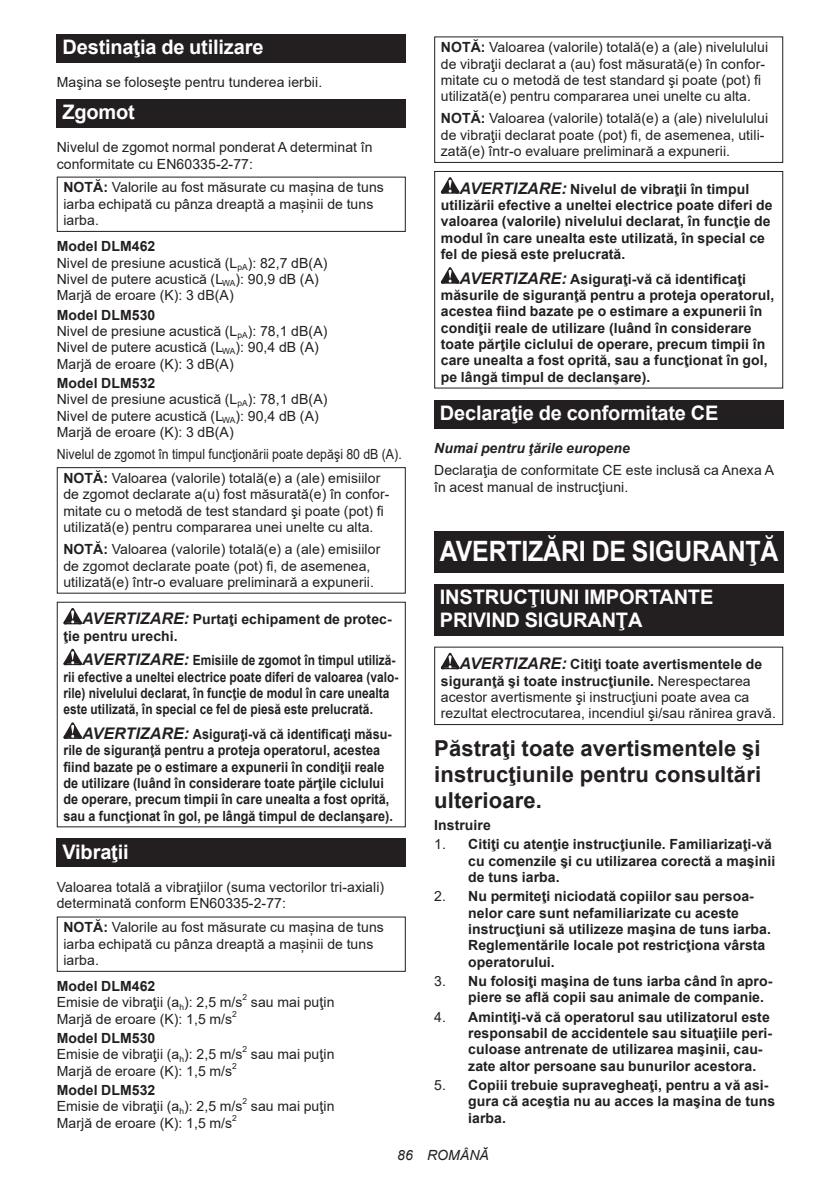
<style>
.page{position:relative;width:840px;height:1191px;background:#fff}
.page>*{position:absolute;margin:0;border:0;box-sizing:border-box;transform-origin:0 0}
.t1{font:700 28px "Arial";letter-spacing:-.01em;color:#fff;scale:.89 1}
.t2{font:700 22px/25.8px "Arial";letter-spacing:.005em;color:#231f20;text-align:justify}
.t3{font:700 20px/23.4px "Arial";letter-spacing:-.01em;color:#fff}
.t4{font:14px/16.4px "Arial";letter-spacing:.005em;color:#231f20}
.t5{font:700 14px/16.4px "Arial";letter-spacing:.005em;color:#231f20}
.t6{font:700 14px/16.4px "Arial";letter-spacing:.005em;color:#231f20;scale:.9 1}
.t7{font:700 14px/16.4px "Arial";letter-spacing:.005em;color:#231f20;scale:.85 1}
.t8{font:14px/24px "Arial";letter-spacing:.005em;color:#231f20;scale:.88 1}
.t9{font:italic 700 14px "Arial";letter-spacing:.005em;color:#231f20}
.t10{font:italic 14px "Arial";letter-spacing:.005em;color:#231f20}
.t11{font:8.4px "Arial";color:#231f20}
.s1{font-weight:700}
.s2{font-style:italic;font-size:16px}
.s3{font-weight:700;font-style:italic;font-size:16px}
.s4{font-weight:400}
</style>
<div class="page">
<div style="left:57px;top:34px;width:348px;height:29px;background:#231f20"></div>
<div style="left:57px;top:99px;width:348px;height:28px;background:#231f20"></div>
<div style="left:57px;top:177px;width:348px;height:55px;border:1px solid #231f20"></div>
<div style="left:57px;top:467px;width:348px;height:126px;border:1px solid #231f20"></div>
<svg style="left:63px;top:608px;width:19px;height:16px"></svg>
<svg style="left:63px;top:649px;width:19px;height:16px"></svg>
<svg style="left:63px;top:722px;width:19px;height:16px"></svg>
<div style="left:57px;top:602px;width:348px;height:225px;border:1px solid #231f20"></div>
<div style="left:57px;top:838px;width:348px;height:29px;background:#231f20"></div>
<div style="left:434px;top:36px;width:348px;height:127px;border:1px solid #231f20"></div>
<svg style="left:440px;top:177px;width:19px;height:17px"></svg>
<svg style="left:440px;top:267px;width:19px;height:16px"></svg>
<div style="left:434px;top:171px;width:348px;height:217px;border:1px solid #231f20"></div>
<div style="left:434px;top:400px;width:348px;height:28px;background:#231f20"></div>
<div style="left:434px;top:531px;width:348px;height:41px;background:#231f20"></div>
<div style="left:434px;top:584px;width:348px;height:52px;background:#231f20"></div>
<svg style="left:440px;top:653px;width:19px;height:16px"></svg>
<div style="left:434px;top:646px;width:348px;height:79px;border:1px solid #231f20"></div>
<h3 class="t3" style="left:62px;top:36px;width:202px">Destinaţia de utilizare</h3>
<p class="t4" style="left:57px;top:74px;width:267px">Maşina se foloseşte pentru tunderea ierbii.</p>
<h3 class="t3" style="left:62px;top:102px;width:74px">Zgomot</h3>
<p class="t4" style="left:57px;top:139px;width:317px">Nivelul de zgomot normal ponderat A determinat în conformitate cu EN60335-2-77:</p>
<p class="t4" style="left:63px;top:179px;width:322px"><span class="s1">NOTĂ:</span> Valorile au fost măsurate cu mașina de tuns iarba echipată cu pânza dreaptă a mașinii de tuns iarba.</p>
<p class="t4" style="left:57px;top:238px;width:272px"><span class="s1">Model DLM462<br></span>Nivel de presiune acustică (L<sub>pA</sub>): 82,7 dB(A)<br>Nivel de putere acustică (L<sub>WA</sub>): 90,9 dB (A)<br>Marjă de eroare (K): 3 dB(A)</p>
<p class="t4" style="left:57px;top:306px;width:272px"><span class="s1">Model DLM530<br></span>Nivel de presiune acustică (L<sub>pA</sub>): 78,1 dB(A)<br>Nivel de putere acustică (L<sub>WA</sub>): 90,4 dB (A)<br>Marjă de eroare (K): 3 dB(A)</p>
<p class="t4" style="left:57px;top:375px;width:272px"><span class="s1">Model DLM532<br></span>Nivel de presiune acustică (L<sub>pA</sub>): 78,1 dB(A)<br>Nivel de putere acustică (L<sub>WA</sub>): 90,4 dB (A)<br>Marjă de eroare (K): 3 dB(A)</p>
<p class="t8" style="left:63px;top:442px;width:386px;text-indent:-7px">Nivelul de zgomot în timpul funcţionării poate depăşi 80 dB (A).<br><span class="s1">NOTĂ:</span> Valoarea (valorile) totală(e) a (ale) emisiilor</p>
<p class="t4" style="left:63px;top:486px;width:327px">de zgomot declarate a(u) fost măsurată(e) în confor&shy;mitate cu o metodă de test standard şi poate (pot) fi utilizată(e) pentru compararea unei unelte cu alta.</p>
<p class="t4" style="left:63px;top:541px;width:318px"><span class="s1">NOTĂ:</span> Valoarea (valorile) totală(e) a (ale) emisiilor de zgomot declarate poate (pot) fi, de asemenea, utilizată(e) într-o evaluare preliminară a expunerii.</p>
<p class="t5" style="left:63px;top:611px;width:329px;text-indent:19px"><span class="s2">AVERTIZARE:</span> Purtaţi echipament de protec&shy;ţie pentru urechi.</p>
<p class="t7" style="left:63px;top:652px;width:395px;text-indent:19px"><span class="s2">AVERTIZARE:</span> Emisiile de zgomot în timpul utiliză&shy;rii efective a uneltei electrice poate diferi de valoarea (valo&shy;rile) nivelului declarat, în funcţie de modul în care unealta este utilizată, în special ce fel de piesă este prelucrată.</p>
<p class="t6" style="left:63px;top:726px;width:367px;text-indent:19px"><span class="s2">AVERTIZARE:</span> Asiguraţi-vă că identificaţi măsu&shy;rile de siguranţă pentru a proteja operatorul, acestea fiind bazate pe o estimare a expunerii în condiţii reale de utilizare (luând în considerare toate părţile ciclului de operare, precum timpii în care unealta a fost oprită, sau a funcţionat în gol, pe lângă timpul de declanşare).</p>
<h3 class="t3" style="left:62px;top:840px;width:68px">Vibraţii</h3>
<p class="t4" style="left:57px;top:879px;width:329px">Valoarea totală a vibraţiilor (suma vectorilor tri-axiali) determinată conform EN60335-2-77:</p>
<p class="t4" style="left:63px;top:919px;width:322px"><span class="s1">NOTĂ:</span> Valorile au fost măsurate cu mașina de tuns iarba echipată cu pânza dreaptă a mașinii de tuns iarba.</p>
<p class="t4" style="left:57px;top:977px;width:187px"><span class="s1">Model DLM462<br></span>Emisie de vibraţii (a<sub>h</sub>): 2,5 m/s</p>
<p class="t11" style="left:242px;top:994px;width:6px">2</p>
<p class="t4" style="left:251px;top:994px;width:85px">sau mai puţin</p>
<p class="t4" style="left:57px;top:1010px;width:177px">Marjă de eroare (K): 1,5 m/s</p>
<p class="t11" style="left:232px;top:1010px;width:6px">2</p>
<p class="t4" style="left:57px;top:1029px;width:187px"><span class="s1">Model DLM530<br></span>Emisie de vibraţii (a<sub>h</sub>): 2,5 m/s</p>
<p class="t11" style="left:242px;top:1046px;width:6px">2</p>
<p class="t4" style="left:251px;top:1046px;width:85px">sau mai puţin</p>
<p class="t4" style="left:57px;top:1062px;width:177px">Marjă de eroare (K): 1,5 m/s</p>
<p class="t11" style="left:232px;top:1062px;width:6px">2</p>
<p class="t4" style="left:57px;top:1081px;width:187px"><span class="s1">Model DLM532<br></span>Emisie de vibraţii (a<sub>h</sub>): 2,5 m/s</p>
<p class="t11" style="left:242px;top:1098px;width:6px">2</p>
<p class="t4" style="left:251px;top:1098px;width:85px">sau mai puţin</p>
<p class="t4" style="left:57px;top:1114px;width:177px">Marjă de eroare (K): 1,5 m/s</p>
<p class="t11" style="left:232px;top:1114px;width:6px">2</p>
<p class="t4" style="left:440px;top:39px;width:328px"><span class="s1">NOTĂ:</span> Valoarea (valorile) totală(e) a (ale) nivelulului de vibraţii declarat a (au) fost măsurată(e) în confor&shy;mitate cu o metodă de test standard şi poate (pot) fi utilizată(e) pentru compararea unei unelte cu alta.</p>
<p class="t4" style="left:440px;top:110px;width:328px"><span class="s1">NOTĂ:</span> Valoarea (valorile) totală(e) a (ale) nivelulului de vibraţii declarat poate (pot) fi, de asemenea, utili&shy;zată(e) într-o evaluare preliminară a expunerii.</p>
<p class="t5" style="left:440px;top:181px;width:333px;text-indent:19px"><span class="s2">AVERTIZARE:</span> Nivelul de vibraţii în timpul utilizării efective a uneltei electrice poate diferi de valoarea (valorile) nivelului declarat, în funcţie de modul în care unealta este utilizată, în special ce fel de piesă este prelucrată.</p>
<p class="t5" style="left:440px;top:271px;width:334px;text-indent:19px"><span class="s2">AVERTIZARE:</span> Asiguraţi-vă că identificaţi măsurile de siguranţă pentru a proteja operatorul, acestea fiind bazate pe o estimare a expunerii în condiţii reale de utilizare (luând în considerare toate părţile ciclului de operare, precum timpii în care unealta a fost oprită, sau a funcţionat în gol, pe lângă timpul de declanşare).</p>
<h3 class="t3" style="left:439px;top:401px;width:280px">Declaraţie de conformitate CE</h3>
<p class="t9" style="left:434px;top:439px;width:197px">Numai pentru ţările europene</p>
<p class="t4" style="left:434px;top:462px;width:341px">Declaraţia de conformitate CE este inclusă ca Anexa A în acest manual de instrucţiuni.</p>
<h1 class="t1" style="left:439px;top:531px;width:382px">AVERTIZĂRI DE SIGURANŢĂ</h1>
<h3 class="t3" style="left:439px;top:585px;width:275px">INSTRUCŢIUNI IMPORTANTE<br>PRIVIND SIGURANŢA</h3>
<p class="t4" style="left:440px;top:657px;width:336px;text-indent:19px"><span class="s3">AVERTIZARE:</span> <span class="s1">Citiţi toate avertismentele de siguranţă şi toate instrucţiunile.</span> Nerespectarea acestor avertismente şi instrucţiuni poate avea ca rezultat electrocutarea, incendiul şi/sau rănirea gravă.</p>
<h2 class="t2" style="left:434px;top:736px;width:328px">Păstraţi toate avertismentele şi instrucţiunile pentru consultări ulterioare.</h2>
<p class="t5" style="left:434px;top:818px;width:58px">Instruire</p>
<p class="t5" style="left:468px;top:836px;width:308px;text-indent:-34px"><span class="s4">1.</span> Citiţi cu atenţie instrucţiunile. Familiarizaţi-vă cu comenzile şi cu utilizarea corectă a maşinii de tuns iarba.</p>
<p class="t5" style="left:468px;top:888px;width:304px;text-indent:-34px"><span class="s4">2.</span> Nu permiteţi niciodată copiilor sau persoa&shy;nelor care sunt nefamiliarizate cu aceste instrucţiuni să utilizeze maşina de tuns iarba.<br>Reglementările locale pot restricţiona vârsta operatorului.</p>
<p class="t5" style="left:468px;top:973px;width:305px;text-indent:-34px"><span class="s4">3.</span> Nu folosiţi maşina de tuns iarba când în apro&shy;piere se află copii sau animale de companie.</p>
<p class="t5" style="left:468px;top:1008px;width:305px;text-indent:-34px"><span class="s4">4.</span> Amintiţi-vă că operatorul sau utilizatorul este responsabil de accidentele sau situaţiile peri&shy;culoase antrenate de utilizarea maşinii, cau&shy;zate altor persoane sau bunurilor acestora.</p>
<p class="t5" style="left:468px;top:1077px;width:308px;text-indent:-34px"><span class="s4">5.</span> Copiii trebuie supravegheaţi, pentru a vă asi&shy;gura că aceştia nu au acces la maşina de tuns iarba.</p>
<p class="t10" style="left:397px;top:1147px;width:93px">86 ROMÂNĂ</p>
</div>
